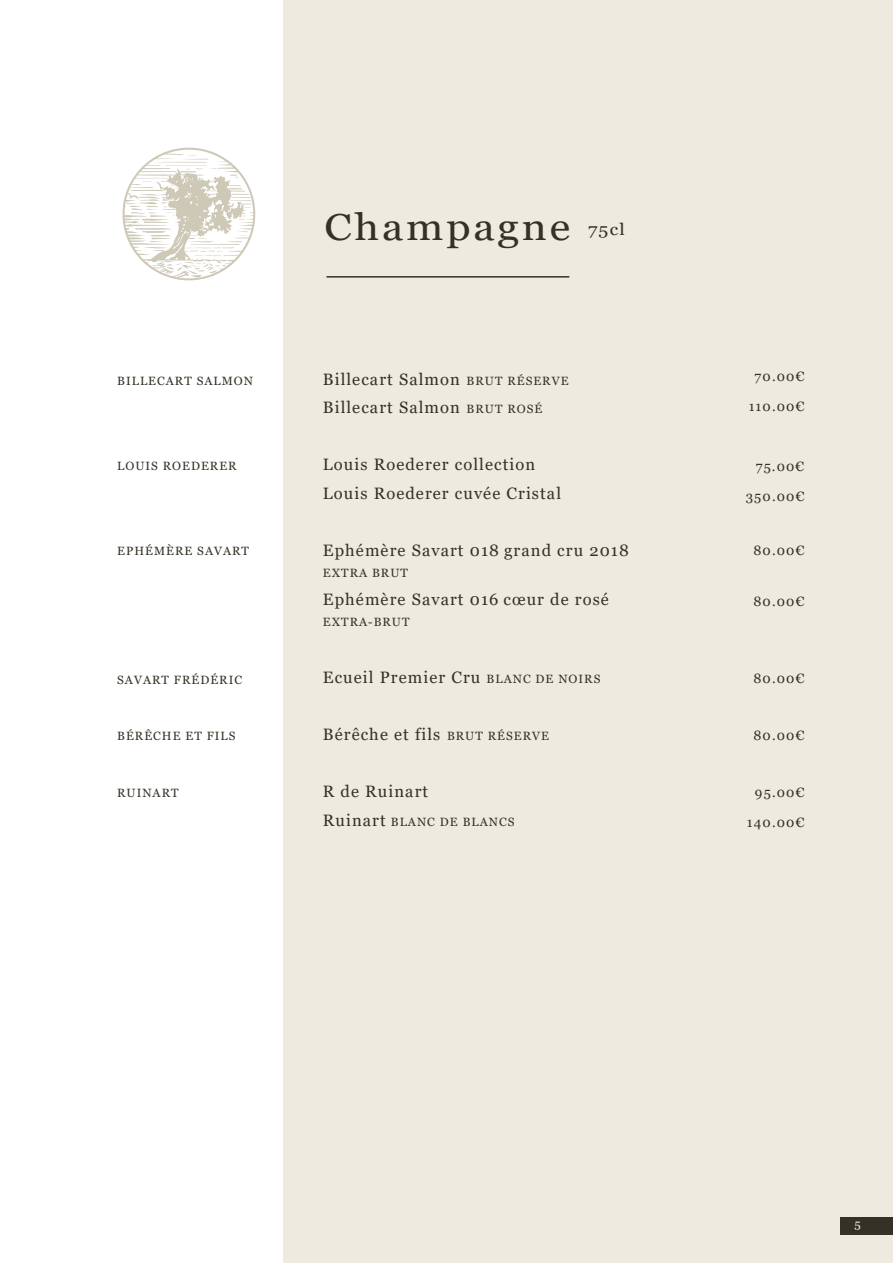
<style>
.page{position:relative;width:893px;height:1263px;background:#fff}
.page>*{position:absolute;margin:0;border:0;box-sizing:border-box;transform-origin:0 0}
.t1{font:37.5px "Georgia";letter-spacing:.065em;color:#353126;scale:1.13 1}
.t2{font:16.5px/28.5px "Georgia";letter-spacing:.065em;color:#353126}
.t3{font:16.5px "Georgia";letter-spacing:.065em;color:#353126;scale:1.13 1}
.t4{font:13.5px "Georgia";letter-spacing:.085em;color:#353126}
.t5{font:12px "Georgia";letter-spacing:.085em;color:#353126}
.t6{font:12px "Georgia";color:#eeeadf}
.s1{font-size:12px}
.s2{font-size:16.5px}
</style>
<div class="page">
<svg style="left:123px;top:148px;width:132px;height:132px"></svg>
<div style="left:283px;top:0;width:610px;height:1263px;background:#eeeadf"></div>
<hr style="left:326px;top:276px;width:243px;height:2px;background:#353126">
<div style="left:840px;top:1217px;width:53px;height:18px;background:#353126"></div>
<h1 class="t1" style="left:325px;top:204px;width:219px">Champagne</h1>
<p class="t3" style="left:588px;top:219px;width:34px">75cl</p>
<p class="t5" style="left:117px;top:373px;width:137px">BILLECART SALMON</p>
<p class="t2" style="left:323px;top:365px;width:247px">Billecart Salmon <span class="s1">BRUT RÉSERVE<br></span>Billecart Salmon <span class="s1">BRUT ROSÉ</span></p>
<p class="t4" style="left:755px;top:369px;width:51px">70.00€</p>
<p class="t4" style="left:749px;top:399px;width:57px">110.00€</p>
<p class="t5" style="left:117px;top:459px;width:121px">LOUIS ROEDERER</p>
<p class="t2" style="left:323px;top:451px;width:240px">Louis Roederer collection<br>Louis Roederer cuvée Cristal</p>
<p class="t4" style="left:756px;top:459px;width:50px">75.00€</p>
<p class="t4" style="left:746px;top:489px;width:60px">350.00€</p>
<p class="t5" style="left:117px;top:544px;width:133px">EPHÉMÈRE SAVART</p>
<p class="t2" style="left:323px;top:536px;width:308px">Ephémère Savart 018 grand cru 2018</p>
<p class="t5" style="left:323px;top:565px;width:86px">EXTRA BRUT</p>
<p class="t2" style="left:323px;top:586px;width:288px">Ephémère Savart 016 cœur de rosé</p>
<p class="t5" style="left:323px;top:615px;width:88px">EXTRA-BRUT</p>
<p class="t4" style="left:753px;top:543px;width:52px">80.00€</p>
<p class="t4" style="left:753px;top:594px;width:52px">80.00€</p>
<p class="t5" style="left:117px;top:672px;width:126px">SAVART FRÉDÉRIC</p>
<p class="t2" style="left:323px;top:664px;width:279px">Ecueil Premier Cru <span class="s1">BLANC DE NOIRS</span></p>
<p class="t4" style="left:753px;top:670px;width:52px">80.00€</p>
<p class="t5" style="left:117px;top:729px;width:120px">BÉRÊCHE ET FILS</p>
<p class="t2" style="left:323px;top:721px;width:228px">Bérêche et fils <span class="s1">BRUT RÉSERVE</span></p>
<p class="t4" style="left:753px;top:727px;width:52px">80.00€</p>
<p class="t5" style="left:117px;top:785px;width:63px">RUINART</p>
<p class="t2" style="left:323px;top:778px;width:107px">R de Ruinart</p>
<p class="t5" style="left:323px;top:814px;width:193px"><span class="s2">Ruinart</span> BLANC DE BLANCS</p>
<p class="t4" style="left:755px;top:784px;width:51px">95.00€</p>
<p class="t4" style="left:747px;top:814px;width:59px">140.00€</p>
<p class="t6" style="left:855px;top:1217px;width:8px">5</p>
</div>
